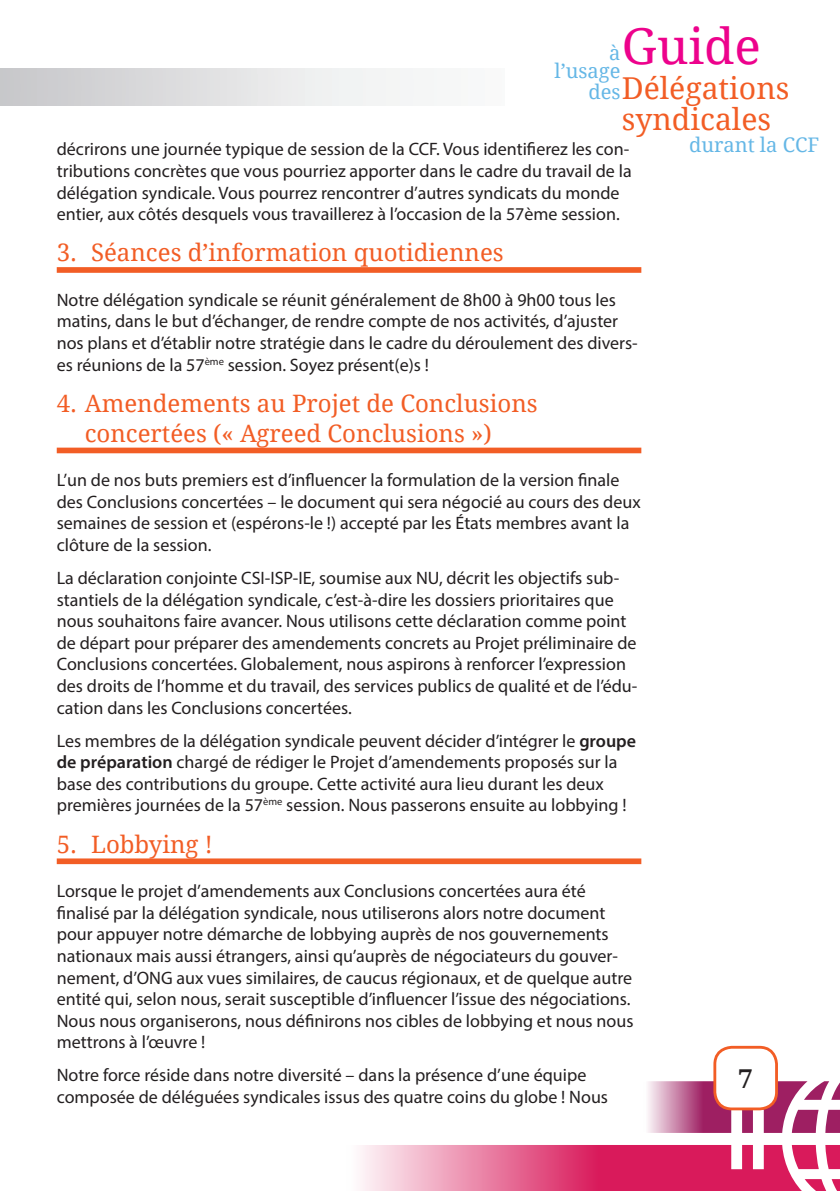
<style>
.page{position:relative;width:840px;height:1191px;background:#fff}
.page>*{position:absolute;margin:0;border:0;box-sizing:border-box;transform-origin:0 0}
.t1{font:49.4px "Droid Serif";color:#ed028c}
.t2{font:30.2px/30.2px "Droid Serif";color:#f25d25;text-align:center}
.t3{font:700 26px "Droid Serif";color:#231f20}
.Titles_-_1{font:24px/30px "Droid Serif";color:#f25d25}
.t4{font:20px "Droid Serif";color:#65b7e6}
.text{font:18px/21.6px "Myriad Pro";color:#231f20}
.s1{font-size:20px;color:#65b7e6}
.s2{font-weight:600}
</style>
<div class="page">
<svg style="left:0;top:68px;width:414px;height:37px"></svg>
<svg style="left:361px;top:1145px;width:478px;height:46px;background:#e4628e"></svg>
<svg style="left:648px;top:1081px;width:191px;height:52px"></svg>
<div style="left:57px;top:267px;width:584px;height:6px;background:#f25d25"></div>
<div style="left:57px;top:447px;width:584px;height:6px;background:#f25d25"></div>
<div style="left:57px;top:858px;width:584px;height:6px;background:#f25d25"></div>
<div style="left:714px;top:1047px;width:62px;height:62px;background:#fff;border-radius:17px"></div>
<div style="left:713px;top:1045px;width:64px;height:65px;border:3px solid #f25d25;border-radius:17px"></div>
<h1 class="t1" style="left:621px;top:12px;width:141px">Guide</h1>
<p class="t4" style="left:609px;top:39px;width:13px">à</p>
<p class="t4" style="left:554px;top:57px;width:67px">l’usage</p>
<h2 class="t2" style="left:588px;top:73px;width:202px"><span class="s1">des</span>Délégations syndicales</h2>
<p class="text" style="left:57px;top:138px;width:576px">décrirons une journée typique de session de la CCF. Vous identifierez les con&shy;tributions concrètes que vous pourriez apporter dans le cadre du travail de la délégation syndicale. Vous pourrez rencontrer d’autres syndicats du monde entier, aux côtés desquels vous travaillerez à l’occasion de la 57ème session.</p>
<p class="Titles_-_1" style="left:57px;top:237px;width:448px">3. Séances d’information quotidiennes</p>
<p class="text" style="left:57px;top:289px;width:582px">Notre délégation syndicale se réunit généralement de 8h00 à 9h00 tous les matins, dans le but d’échanger, de rendre compte de nos activités, d’ajuster nos plans et d’établir notre stratégie dans le cadre du déroulement des divers&shy;es réunions de la 57<sup>ème</sup> session. Soyez présent(e)s !</p>
<p class="Titles_-_1" style="left:85px;top:388px;width:454px;text-indent:-28px">4. Amendements au Projet de Conclusions concertées (« Agreed Conclusions »)</p>
<p class="text" style="left:57px;top:469px;width:585px">L’un de nos buts premiers est d’influencer la formulation de la version finale des Conclusions concertées – le document qui sera négocié au cours des deux semaines de session et (espérons-le !) accepté par les États membres avant la clôture de la session.</p>
<p class="text" style="left:57px;top:567px;width:582px">La déclaration conjointe CSI-ISP-IE, soumise aux NU, décrit les objectifs sub&shy;stantiels de la délégation syndicale, c’est-à-dire les dossiers prioritaires que nous souhaitons faire avancer. Nous utilisons cette déclaration comme point de départ pour préparer des amendements concrets au Projet préliminaire de Conclusions concertées. Globalement, nous aspirons à renforcer l’expression des droits de l’homme et du travail, des services publics de qualité et de l’édu&shy;cation dans les Conclusions concertées.</p>
<p class="text" style="left:57px;top:729px;width:580px">Les membres de la délégation syndicale peuvent décider d’intégrer le <span class="s2">groupe de préparation</span> chargé de rédiger le Projet d’amendements proposés sur la base des contributions du groupe. Cette activité aura lieu durant les deux premières journées de la 57<sup>ème</sup> session. Nous passerons ensuite au lobbying !</p>
<p class="Titles_-_1" style="left:57px;top:828px;width:157px">5. Lobbying !</p>
<p class="text" style="left:57px;top:880px;width:578px">Lorsque le projet d’amendements aux Conclusions concertées aura été finalisé par la délégation syndicale, nous utiliserons alors notre document pour appuyer notre démarche de lobbying auprès de nos gouvernements nationaux mais aussi étrangers, ainsi qu’auprès de négociateurs du gouver&shy;nement, d’ONG aux vues similaires, de caucus régionaux, et de quelque autre entité qui, selon nous, serait susceptible d’influencer l’issue des négociations.<br>Nous nous organiserons, nous définirons nos cibles de lobbying et nous nous mettrons à l’œuvre !</p>
<p class="text" style="left:57px;top:1064px;width:552px">Notre force réside dans notre diversité – dans la présence d’une équipe composée de déléguées syndicales issus des quatre coins du globe ! Nous</p>
<h3 class="t3" style="left:737px;top:1060px;width:16px">7</h3>
<p class="t4" style="left:688px;top:131px;width:132px">durant la CCF</p>
</div>
